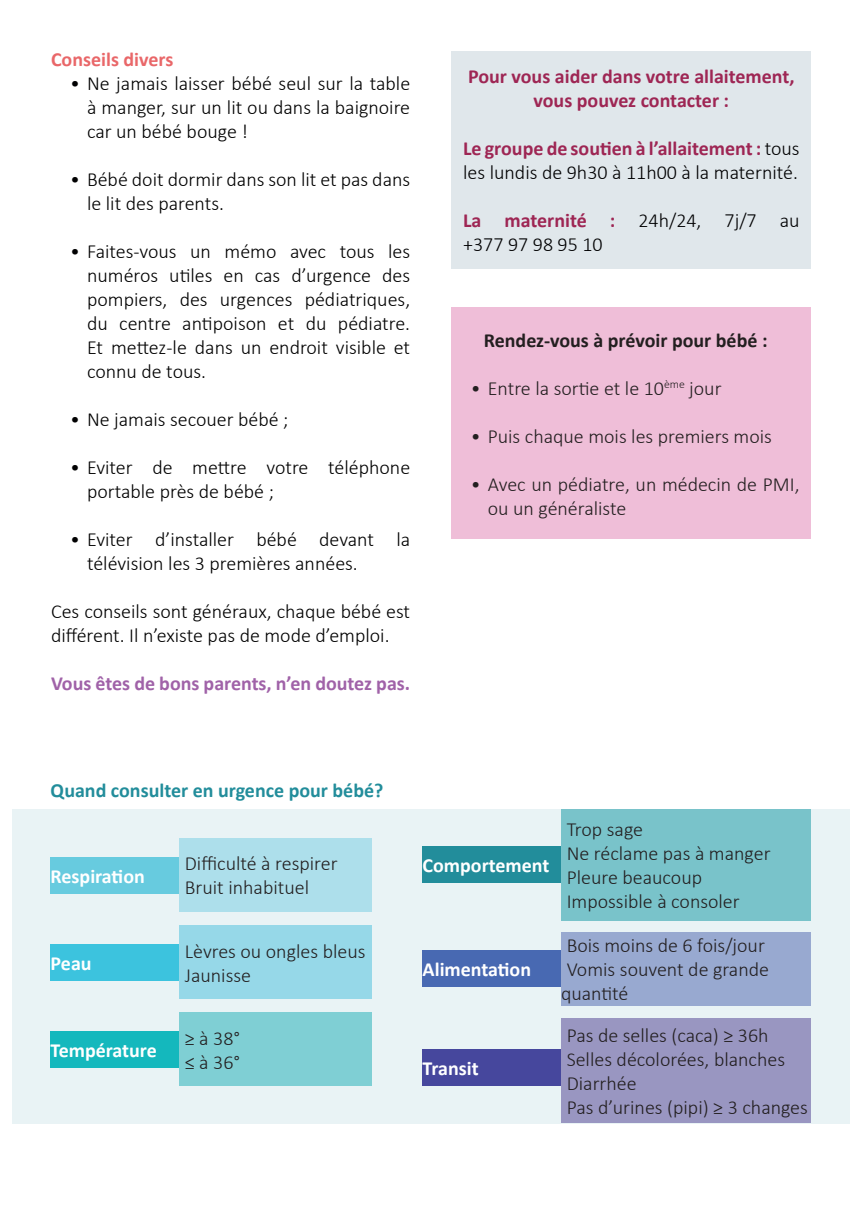
<style>
.page{position:relative;width:862px;height:1214px;background:#fff}
.page>*{position:absolute;margin:0;border:0;box-sizing:border-box;transform-origin:0 0}
.t1{font:300 20px/24px "Calibri";color:#000001}
.t2{font:300 20px/24px "Calibri";color:#231f20}
.t3{font:700 20px "Calibri";color:#fff}
.t4{font:700 20px/24px "Calibri";color:#9e2654;text-align:center}
.t5{font:700 20px "Calibri";color:#a062a8}
.t6{font:700 20px "Calibri";color:#228d9b}
.t7{font:700 20px "Calibri";color:#231f20}
.t8{font:700 20px "Calibri";color:#e96769}
.s1{font-weight:700;color:#9e2654}
</style>
<div class="page">
<div style="left:452px;top:51px;width:359px;height:217px;background:#e0e7eb"></div>
<div style="left:452px;top:307px;width:359px;height:232px;background:#efbed8"></div>
<div style="left:12px;top:808px;width:837px;height:315px;background:#e9f3f5"></div>
<div style="left:51px;top:856px;width:129px;height:37px;background:#67cbdf"></div>
<div style="left:51px;top:943px;width:129px;height:37px;background:#3cc3de"></div>
<div style="left:51px;top:1030px;width:129px;height:37px;background:#14b8bd"></div>
<div style="left:179px;top:838px;width:193px;height:73px;background:#addfeb"></div>
<div style="left:179px;top:925px;width:193px;height:74px;background:#96d8e8"></div>
<div style="left:179px;top:1012px;width:193px;height:73px;background:#7fcfd4"></div>
<div style="left:423px;top:846px;width:138px;height:36px;background:#228d9b"></div>
<div style="left:423px;top:949px;width:138px;height:37px;background:#4869b2"></div>
<div style="left:423px;top:1048px;width:138px;height:37px;background:#46479d"></div>
<div style="left:561px;top:808px;width:249px;height:112px;background:#79c3ca"></div>
<div style="left:561px;top:931px;width:249px;height:74px;background:#98a9d0"></div>
<div style="left:561px;top:1017px;width:249px;height:105px;background:#9996c1"></div>
<p class="t8" style="left:51px;top:45px;width:124px">Conseils divers</p>
<p class="t1" style="left:87px;top:71px;width:325px;text-align:justify;text-indent:-17px">• Ne jamais laisser bébé seul sur la table à manger, sur un lit ou dans la baignoire car un bébé bouge !</p>
<p class="t1" style="left:87px;top:167px;width:325px;text-indent:-17px">• Bébé doit dormir dans son lit et pas dans le lit des parents.</p>
<p class="t1" style="left:87px;top:239px;width:325px;text-align:justify;text-indent:-17px">• Faites-vous un mémo avec tous les numéros utiles en cas d’urgence des pompiers, des urgences pédiatriques, du centre antipoison et du pédiatre.<br>Et mettez-le dans un endroit visible et connu de tous.</p>
<p class="t1" style="left:70px;top:407px;width:220px">• Ne jamais secouer bébé ;</p>
<p class="t1" style="left:87px;top:455px;width:325px;text-indent:-17px">• Eviter de mettre votre téléphone portable près de bébé ;</p>
<p class="t1" style="left:87px;top:527px;width:325px;text-indent:-17px">• Eviter d’installer bébé devant la télévision les 3 premières années.</p>
<p class="t1" style="left:51px;top:599px;width:361px">Ces conseils sont généraux, chaque bébé est différent. Il n’existe pas de mode d’emploi.</p>
<p class="t5" style="left:51px;top:669px;width:361px">Vous êtes de bons parents, n’en doutez pas.</p>
<p class="t4" style="left:468px;top:64px;width:328px">Pour vous aider dans votre allaitement, vous pouvez contacter :</p>
<p class="t1" style="left:463px;top:136px;width:338px"><span class="s1">Le groupe de soutien à l’allaitement :</span> tous les lundis de 9h30 à 11h00 à la maternité.</p>
<p class="t1" style="left:463px;top:208px;width:338px"><span class="s1">La maternité :</span> 24h/24, 7j/7 au +377 97 98 95 10</p>
<p class="t7" style="left:484px;top:326px;width:285px">Rendez-vous à prévoir pour bébé :</p>
<p class="t2" style="left:471px;top:376px;width:252px">• Entre la sortie et le 10<sup>ème</sup> jour</p>
<p class="t2" style="left:471px;top:424px;width:303px">• Puis chaque mois les premiers mois</p>
<p class="t2" style="left:488px;top:472px;width:313px;text-indent:-17px">• Avec un pédiatre, un médecin de PMI, ou un généraliste</p>
<p class="t6" style="left:51px;top:776px;width:334px">Quand consulter en urgence pour bébé?</p>
<p class="t3" style="left:51px;top:862px;width:96px">Respiration</p>
<p class="t3" style="left:51px;top:949px;width:43px">Peau</p>
<p class="t3" style="left:51px;top:1035px;width:108px">Température</p>
<p class="t2" style="left:185px;top:851px;width:154px">Difficulté à respirer</p>
<p class="t2" style="left:185px;top:875px;width:126px">Bruit inhabituel</p>
<p class="t2" style="left:185px;top:938px;width:182px">Lèvres ou ongles bleus</p>
<p class="t2" style="left:185px;top:962px;width:68px">Jaunisse</p>
<p class="t2" style="left:185px;top:1025px;width:57px">≥ à 38°</p>
<p class="t2" style="left:185px;top:1049px;width:57px">≤ à 36°</p>
<p class="t3" style="left:423px;top:851px;width:128px">Comportement</p>
<p class="t3" style="left:423px;top:954px;width:110px">Alimentation</p>
<p class="t3" style="left:423px;top:1054px;width:58px">Transit</p>
<p class="t2" style="left:567px;top:817px;width:78px">Trop sage</p>
<p class="t2" style="left:567px;top:841px;width:205px">Ne réclame pas à manger</p>
<p class="t2" style="left:567px;top:865px;width:137px">Pleure beaucoup</p>
<p class="t2" style="left:567px;top:889px;width:175px">Impossible à consoler</p>
<p class="t2" style="left:567px;top:933px;width:200px">Bois moins de 6 fois/jour</p>
<p class="t2" style="left:561px;top:957px;width:209px">Vomis souvent de grande quantité</p>
<p class="t2" style="left:567px;top:1022px;width:203px">Pas de selles (caca) ≥ 36h</p>
<p class="t2" style="left:567px;top:1046px;width:220px">Selles décolorées, blanches</p>
<p class="t2" style="left:567px;top:1070px;width:71px">Diarrhée</p>
<p class="t2" style="left:567px;top:1094px;width:243px">Pas d’urines (pipi) ≥ 3 changes</p>
</div>
